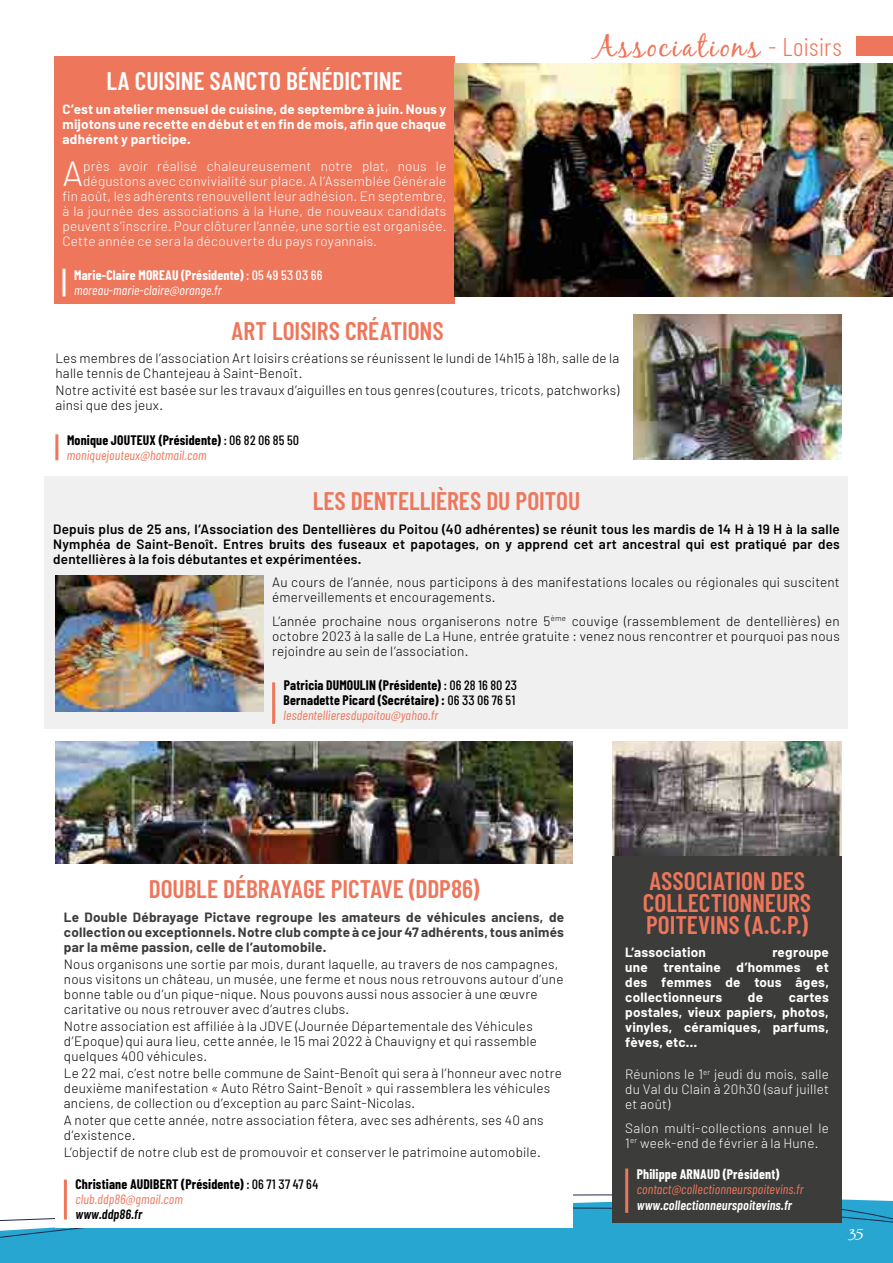
<style>
.page{position:relative;width:893px;height:1263px;background:#fff}
.page>*{position:absolute;margin:0;border:0;box-sizing:border-box;transform-origin:0 0}
.t1{font:300 34.95px "Barlow";color:#fff}
.t2{font:30px "Black Jack";letter-spacing:.08em;color:#ee765b}
.t3{font:600 25.5px/22px "Barlow Condensed";color:#ee765b}
.t4{font:600 25.5px "Barlow Condensed";letter-spacing:-.005em;color:#fff}
.t5{font:15px "Black Jack";color:#fff}
.t6{font:300 13.5px/15px "Barlow";letter-spacing:.015em;color:#000}
.t7{font:300 13.5px/15px "Barlow";letter-spacing:.015em;color:#fff;text-align:justify}
.t8{font:700 13.5px/15px "Barlow";letter-spacing:.015em;color:#fff;text-align:justify}
.t9{font:600 13.5px/15px "Barlow";letter-spacing:.015em;color:#000;text-align:justify}
.t10{font:700 13.5px/15px "Barlow Condensed";letter-spacing:.015em;color:#000}
.t11{font:700 13.5px/15px "Barlow";letter-spacing:.02em;color:#3c3c3b;text-align:justify}
.t12{font:700 13.5px/15px "Barlow Condensed";letter-spacing:.015em;color:#fff}
.t13{font:italic 13.5px "Barlow Condensed";letter-spacing:.01em;color:#ee765b}
.t14{font:italic 600 13.5px "Barlow Condensed";letter-spacing:.01em;color:#fff}
.t15{font:italic 600 13.5px "Barlow Condensed";letter-spacing:.01em;color:#000}
.s1{font-weight:500}
.s2{font-weight:400;font-style:italic}
.s3{font-family:"Barlow Condensed";font-weight:300;font-size:25.5px}
.s4{font-weight:400;font-style:italic;color:#ee765b}
</style>
<div class="page">
<svg style="left:0;top:1194px;width:893px;height:69px;background:#34aad2"></svg>
<div style="left:857px;top:37px;width:36px;height:19px;background:#ee765b"></div>
<div style="left:612px;top:851px;width:230px;height:372px;background:#3c3c3b"></div>
<hr style="left:625px;top:1168px;width:3px;height:45px;background:#ee765b">
<div style="left:45px;top:476px;width:803px;height:253px;background:#f0f0f0"></div>
<hr style="left:272px;top:682px;width:3px;height:42px;background:#ee765b">
<div style="left:54px;top:56px;width:401px;height:248px;background:#ee765b"></div>
<hr style="left:63px;top:269px;width:3px;height:27px;background:#fff">
<img style="left:455px;top:63px;width:438px;height:233px">
<img style="left:55px;top:741px;width:518px;height:123px">
<img style="left:55px;top:575px;width:208px;height:137px">
<img style="left:612px;top:741px;width:230px;height:115px">
<div style="left:55px;top:864px;width:518px;height:364px;background:#fff"></div>
<hr style="left:64px;top:1179px;width:3px;height:40px;background:#ee765b">
<hr style="left:55px;top:434px;width:3px;height:26px;background:#ee765b">
<img style="left:633px;top:314px;width:209px;height:146px">
<h3 class="t4" style="left:106px;top:65px;width:298px">LA CUISINE SANCTO BÉNÉDICTINE</h3>
<p class="t8" style="left:63px;top:101px;width:385px">C’est un atelier mensuel de cuisine, de septembre à juin. Nous y mijotons une recette en début et en fin de mois, afin que chaque adhérent y participe.</p>
<h1 class="t1" style="left:63px;top:152px;width:22px">A</h1>
<p class="t7" style="left:83px;top:158px;width:365px">près avoir réalisé chaleureusement notre plat, nous le</p>
<p class="t7" style="left:83px;top:173px;width:365px">dégustons avec convivialité sur place. A l’Assemblée Générale</p>
<p class="t7" style="left:63px;top:188px;width:385px">fin août, les adhérents renouvellent leur adhésion. En septembre,</p>
<p class="t7" style="left:63px;top:203px;width:385px">à la journée des associations à la Hune, de nouveaux candidats</p>
<p class="t7" style="left:63px;top:218px;width:385px">peuvent s’inscrire. Pour clôturer l’année, une sortie est organisée.</p>
<p class="t7" style="left:63px;top:233px;width:316px">Cette année ce sera la découverte du pays royannais.</p>
<p class="t12" style="left:74px;top:268px;width:250px">Marie-Claire MOREAU (Présidente) <span class="s1">: 05 49 53 03 66 </span><span class="s2">moreau-marie-claire@orange.fr</span></p>
<h2 class="t2" style="left:594px;top:28px;width:249px">Associations <span class="s3">- Loisirs</span></h2>
<h3 class="t3" style="left:231px;top:319px;width:214px">ART LOISIRS CRÉATIONS</h3>
<p class="t6" style="left:55px;top:351px;width:565px">Les membres de l’association Art loisirs créations se réunissent le lundi de 14h15 à 18h, salle de la halle tennis de Chantejeau à Saint-Benoît.</p>
<p class="t6" style="left:55px;top:383px;width:565px">Notre activité est basée sur les travaux d’aiguilles en tous genres (coutures, tricots, patchworks) ainsi que des jeux.</p>
<p class="t10" style="left:67px;top:432px;width:233px">Monique JOUTEUX (Présidente) <span class="s1">: 06 82 06 85 50 </span><span class="s4">moniquejouteux@hotmail.com</span></p>
<h3 class="t3" style="left:313px;top:490px;width:269px">LES DENTELLIÈRES DU POITOU</h3>
<p class="t9" style="left:53px;top:521px;width:788px">Depuis plus de 25 ans, l’Association des Dentellières du Poitou (40 adhérentes) se réunit tous les mardis de 14 H à 19 H à la salle Nymphéa de Saint-Benoît. Entres bruits des fuseaux et papotages, on y apprend cet art ancestral qui est pratiqué par des dentellières à la fois débutantes et expérimentées.</p>
<p class="t6" style="left:272px;top:575px;width:569px">Au cours de l’année, nous participons à des manifestations locales ou régionales qui suscitent émerveillements et encouragements.</p>
<p class="t6" style="left:272px;top:613px;width:569px;text-align:justify">L’année prochaine nous organiserons notre 5<sup>ème</sup> couvige (rassemblement de dentellières) en octobre 2023 à la salle de La Hune, entrée gratuite : venez nous rencontrer et pourquoi pas nous rejoindre au sein de l’association.</p>
<p class="t10" style="left:284px;top:677px;width:235px">Patricia DUMOULIN (Présidente) <span class="s1">: 06 28 16 80 23<br></span>Bernadette Picard (Secrétaire) : <span class="s1">06 33 06 76 51 </span><span class="s4">lesdentellieresdupoitou@yahoo.fr</span></p>
<h3 class="t3" style="left:149px;top:877px;width:332px">DOUBLE DÉBRAYAGE PICTAVE (DDP86)</h3>
<p class="t11" style="left:64px;top:909px;width:502px">Le Double Débrayage Pictave regroupe les amateurs de véhicules anciens, de collection ou exceptionnels. Notre club compte à ce jour 47 adhérents, tous animés par la même passion, celle de l’automobile.</p>
<p class="t6" style="left:64px;top:956px;width:501px">Nous organisons une sortie par mois, durant laquelle, au travers de nos campagnes, nous visitons un château, un musée, une ferme et nous nous retrouvons autour d’une bonne table ou d’un pique-nique. Nous pouvons aussi nous associer à une œuvre caritative ou nous retrouver avec d’autres clubs.</p>
<p class="t6" style="left:64px;top:1018px;width:475px">Notre association est affiliée à la JDVE (Journée Départementale des Véhicules d’Epoque) qui aura lieu, cette année, le 15 mai 2022 à Chauvigny et qui rassemble quelques 400 véhicules.</p>
<p class="t6" style="left:64px;top:1065px;width:500px">Le 22 mai, c’est notre belle commune de Saint-Benoît qui sera à l’honneur avec notre deuxième manifestation « Auto Rétro Saint-Benoît » qui rassemblera les véhicules anciens, de collection ou d’exception au parc Saint-Nicolas.</p>
<p class="t6" style="left:64px;top:1112px;width:481px">A noter que cette année, notre association fêtera, avec ses adhérents, ses 40 ans d’existence.</p>
<p class="t6" style="left:64px;top:1144px;width:478px">L’objectif de notre club est de promouvoir et conserver le patrimoine automobile.</p>
<p class="t10" style="left:75px;top:1177px;width:244px">Christiane AUDIBERT (Présidente) <span class="s1">: 06 71 37 47 64 </span><span class="s4">club.ddp86@gmail.com</span></p>
<p class="t15" style="left:75px;top:1206px;width:68px">www.ddp86.fr</p>
<h3 class="t3" style="left:643px;top:869px;width:170px">ASSOCIATION DES<br>COLLECTIONNEURS<br>POITEVINS (A.C.P.)</h3>
<p class="t8" style="left:625px;top:945px;width:82px">L’association</p>
<p class="t8" style="left:625px;top:945px;width:205px;text-indent:147px">regroupe une trentaine d’hommes et des femmes de tous âges, collectionneurs</p>
<p class="t8" style="left:748px;top:990px;width:17px">de</p>
<p class="t8" style="left:625px;top:990px;width:205px;text-indent:164px">cartes postales, vieux papiers, photos, vinyles, céramiques, parfums, fèves, etc…</p>
<p class="t7" style="left:625px;top:1066px;width:205px">Réunions le 1<sup>er</sup> jeudi du mois, salle du Val du Clain à 20h30 (sauf juillet et août)</p>
<p class="t7" style="left:625px;top:1120px;width:205px">Salon multi-collections annuel le<br>1<sup>er</sup> week-end de février à la Hune.</p>
<p class="t12" style="left:637px;top:1166px;width:144px">Philippe ARNAUD (Président)</p>
<p class="t13" style="left:637px;top:1181px;width:168px">contact@collectionneurspoitevins.fr</p>
<p class="t14" style="left:637px;top:1197px;width:157px">www.collectionneurspoitevins.fr</p>
<p class="t5" style="left:849px;top:1223px;width:16px">35</p>
</div>
